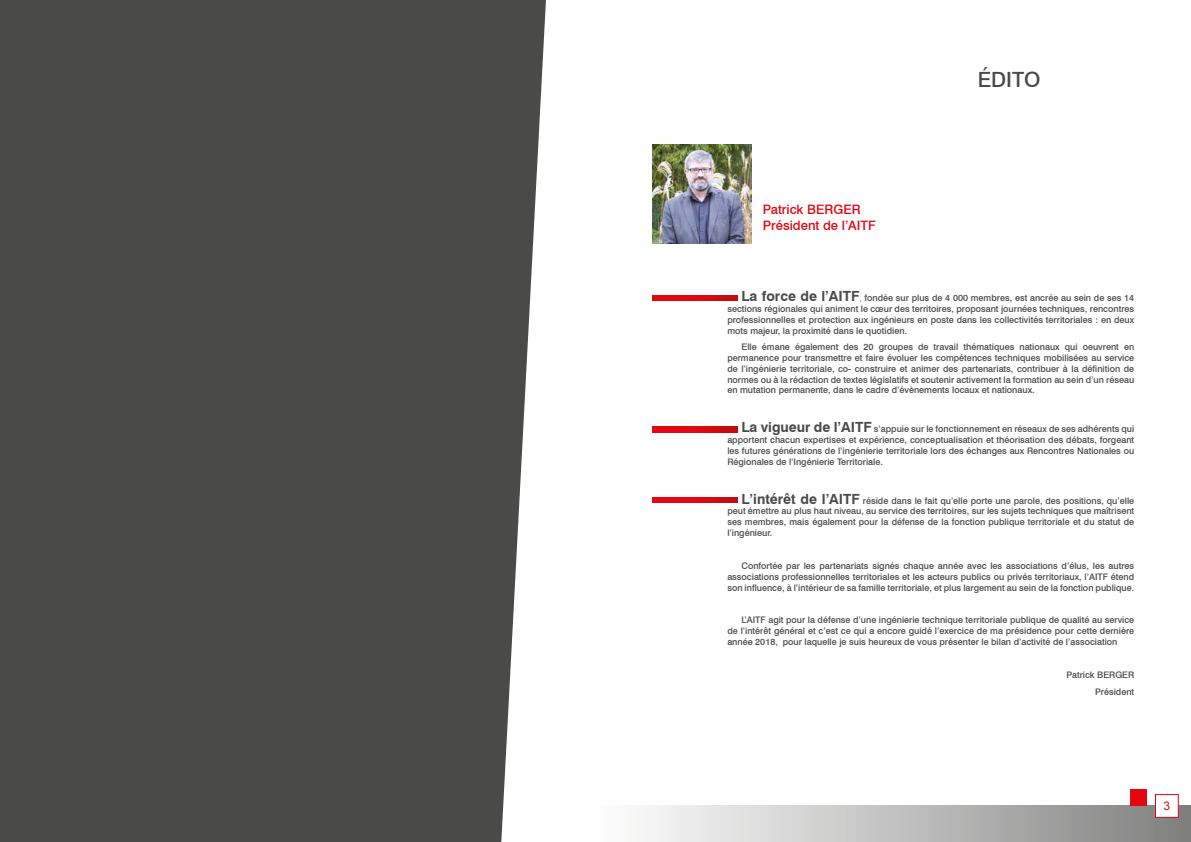
<style>
.page{position:relative;width:1191px;height:842px;background:#fff}
.page>*{position:absolute;margin:0;border:0;box-sizing:border-box;transform-origin:0 0}
.t1{font:500 21px "Swiss 721 BT";color:#4a4a49}
.t2{font:500 13px/15.6px "Swiss 721 BT";color:#e30613}
.t3{font:12px "Arial";color:#e30613}
.t4{font:500 9px/10.8px "Swiss 721 BT";color:#4a4a49;text-align:justify}
.s1{font-weight:700;font-size:14px}
.s2{font-weight:300}
</style>
<div class="page">
<div style="left:0;top:0;width:595px;height:842px;background:#4a4a49"></div>
<img style="left:652px;top:145px;width:99px;height:99px">
<svg style="left:501px;top:0;width:94px;height:842px;fill:#fff"></svg>
<div style="left:595px;top:806px;width:596px;height:36px;background:linear-gradient(to right,#fff,#818180)"></div>
<div style="left:1155px;top:794px;width:23px;height:24px;background:#fff;border:1px solid #e30613"></div>
<div style="left:1130px;top:789px;width:17px;height:16px;background:#e30613"></div>
<svg style="left:652px;top:497px;width:85px;height:6px"></svg>
<svg style="left:652px;top:427px;width:85px;height:5px"></svg>
<svg style="left:652px;top:295px;width:85px;height:6px"></svg>
<h1 class="t1" style="left:977px;top:67px;width:65px">ÉDITO</h1>
<h2 class="t2" style="left:763px;top:201px;width:114px">Patrick BERGER<br>Président de l’AITF</h2>
<p class="t4" style="left:727px;top:293px;width:408px;text-indent:14px"><span class="s1">La force de l’AITF</span><span class="s2">,</span> fondée sur plus de 4 000 membres, est ancrée au sein de ses 14 sections régionales qui animent le cœur des territoires, proposant journées techniques, rencontres professionnelles et protection aux ingénieurs en poste dans les collectivités territoriales : en deux mots majeur, la proximité dans le quotidien.</p>
<p class="t4" style="left:727px;top:341px;width:408px;text-indent:14px">Elle émane également des 20 groupes de travail thématiques nationaux qui oeuvrent en permanence pour transmettre et faire évoluer les compétences techniques mobilisées au service de l’ingénierie territoriale, co- construire et animer des partenariats, contribuer à la définition de normes ou à la rédaction de textes législatifs et soutenir activement la formation au sein d’un réseau en mutation permanente, dans le cadre d’évènements locaux et nationaux.</p>
<p class="t4" style="left:727px;top:424px;width:408px;text-indent:14px"><span class="s1">La vigueur de l’AITF</span> s’appuie sur le fonctionnement en réseaux de ses adhérents qui apportent chacun expertises et expérience, conceptualisation et théorisation des débats, forgeant les futures générations de l’ingénierie territoriale lors des échanges aux Rencontres Nationales ou Régionales de l’Ingénierie Territoriale.</p>
<p class="t4" style="left:727px;top:495px;width:408px;text-indent:14px"><span class="s1">L’intérêt de l’AITF</span> réside dans le fait qu’elle porte une parole, des positions, qu’elle peut émettre au plus haut niveau, au service des territoires, sur les sujets techniques que maîtrisent ses membres, mais également pour la défense de la fonction publique territoriale et du statut de l’ingénieur.</p>
<p class="t4" style="left:727px;top:560px;width:408px;text-indent:14px">Confortée par les partenariats signés chaque année avec les associations d’élus, les autres associations professionnelles territoriales et les acteurs publics ou privés territoriaux, l’AITF étend son influence, à l’intérieur de sa famille territoriale, et plus largement au sein de la fonction publique.</p>
<p class="t4" style="left:727px;top:615px;width:408px;text-indent:14px">L’AITF agit pour la défense d’une ingénierie technique territoriale publique de qualité au service de l’intérêt général et c’est ce qui a encore guidé l’exercice de ma présidence pour cette dernière année 2018, pour laquelle je suis heureux de vous présenter le bilan d’activité de l’association</p>
<p class="t4" style="left:1066px;top:666px;width:69px;line-height:16.5px;text-align:right">Patrick BERGER<br>Président</p>
<h3 class="t3" style="left:1163px;top:798px;width:8px">3</h3>
</div>
